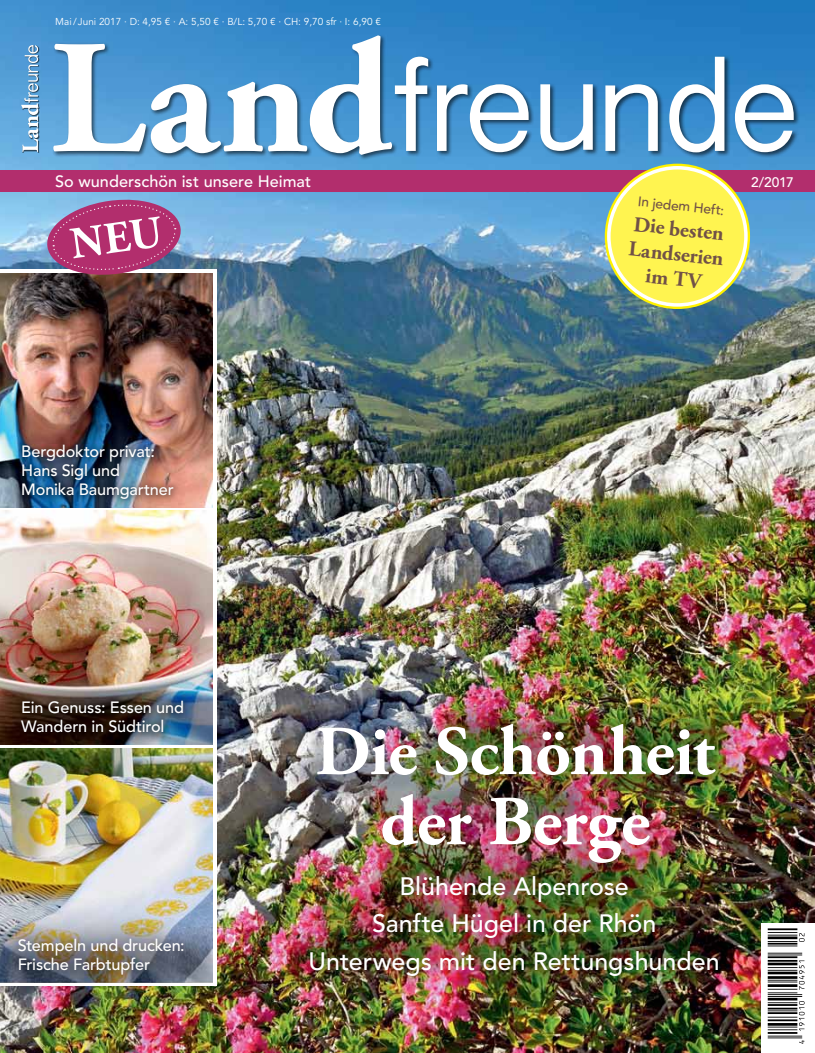
<style>
.page{position:relative;width:815px;height:1053px;background:#fff}
.page>*{position:absolute;margin:0;border:0;box-sizing:border-box;transform-origin:0 0}
.t1{font:700 70px/70px "Adobe Garamond Pro";letter-spacing:-.01em;color:#fff;text-align:center}
.t2{font:500 25px/37.5px "Avenir LT Std";color:#fff;text-align:center}
.t3{font:700 21.25px/25px "Adobe Garamond Pro";color:#715147;text-align:center}
.t4{font:500 16.25px/18.8px "Avenir LT Std";letter-spacing:-.005em;color:#fff}
.t5{font:500 13.75px "Avenir LT Std";color:#715147}
.t6{font:500 13.75px "Avenir LT Std";color:#fff}
.t7{font:10px "Avenir LT Std";color:#fff}
</style>
<div class="page">
<img style="left:0;top:0;width:815px;height:1052px">
<div style="left:762px;top:923px;width:53px;height:129px;background:#fff"></div>
<svg style="left:768px;top:928px;width:36px;height:115px"></svg>
<svg style="left:0;top:269px;width:216px;height:716px"></svg>
<img style="left:0;top:273px;width:213px;height:234px">
<img style="left:0;top:510px;width:213px;height:234px">
<img style="left:0;top:748px;width:213px;height:233px">
<div style="left:14px;top:436px;width:167px;height:70px;background:#000;opacity:.33"></div>
<div style="left:14px;top:693px;width:177px;height:47px;background:#000;opacity:.33"></div>
<div style="left:10px;top:930px;width:181px;height:51px;background:#000;opacity:.09"></div>
<div style="left:0;top:170px;width:815px;height:21px;background:#b22e6d"></div>
<div style="left:52px;top:34px;width:748px;height:127px;background:#000;opacity:.6"></div>
<svg style="left:53px;top:35px;width:741px;height:120px"></svg>
<div style="left:22px;top:46px;width:17px;height:107px;background:#000;opacity:.6"></div>
<svg style="left:21px;top:45px;width:17px;height:107px"></svg>
<svg style="left:45px;top:196px;width:138px;height:83px"></svg>
<svg style="left:605px;top:164px;width:145px;height:145px"></svg>
<svg style="left:607px;top:166px;width:141px;height:141px"></svg>
<div style="left:611px;top:169px;width:133px;height:134px;background:#fff450;border-radius:50%"></div>
<p class="t7" style="left:55px;top:16px;width:327px">Mai/ Juni 2017 · D: 4,95 € · A: 5,50 € · B/L: 5,70 € · CH: 9,70 sfr · I: 6,90 €</p>
<p class="t4" style="left:55px;top:172px;width:257px">So wunderschön ist unsere Heimat</p>
<p class="t6" style="left:751px;top:174px;width:44px">2/2017</p>
<p class="t4" style="left:21px;top:442px;width:154px">Bergdoktor privat:<br>Hans Sigl und<br>Monika Baumgartner</p>
<p class="t4" style="left:21px;top:698px;width:164px">Ein Genuss: Essen und<br>Wandern in Südtirol</p>
<p class="t4" style="left:18px;top:936px;width:169px">Stempeln und drucken:<br>Frische Farbtupfer</p>
<p class="t5" style="left:639px;top:193px;width:88px;rotate:6deg">In jedem Heft:</p>
<h3 class="t3" style="left:633px;top:212px;width:97px;rotate:6deg">Die besten<br>Landserien im TV</h3>
<h1 class="t1" style="left:315px;top:718px;width:401px">Die Schönheit der Berge</h1>
<h2 class="t2" style="left:309px;top:867px;width:413px">Blühende Alpenrose<br>Sanfte Hügel in der Rhön<br>Unterwegs mit den Rettungshunden</h2>
</div>
